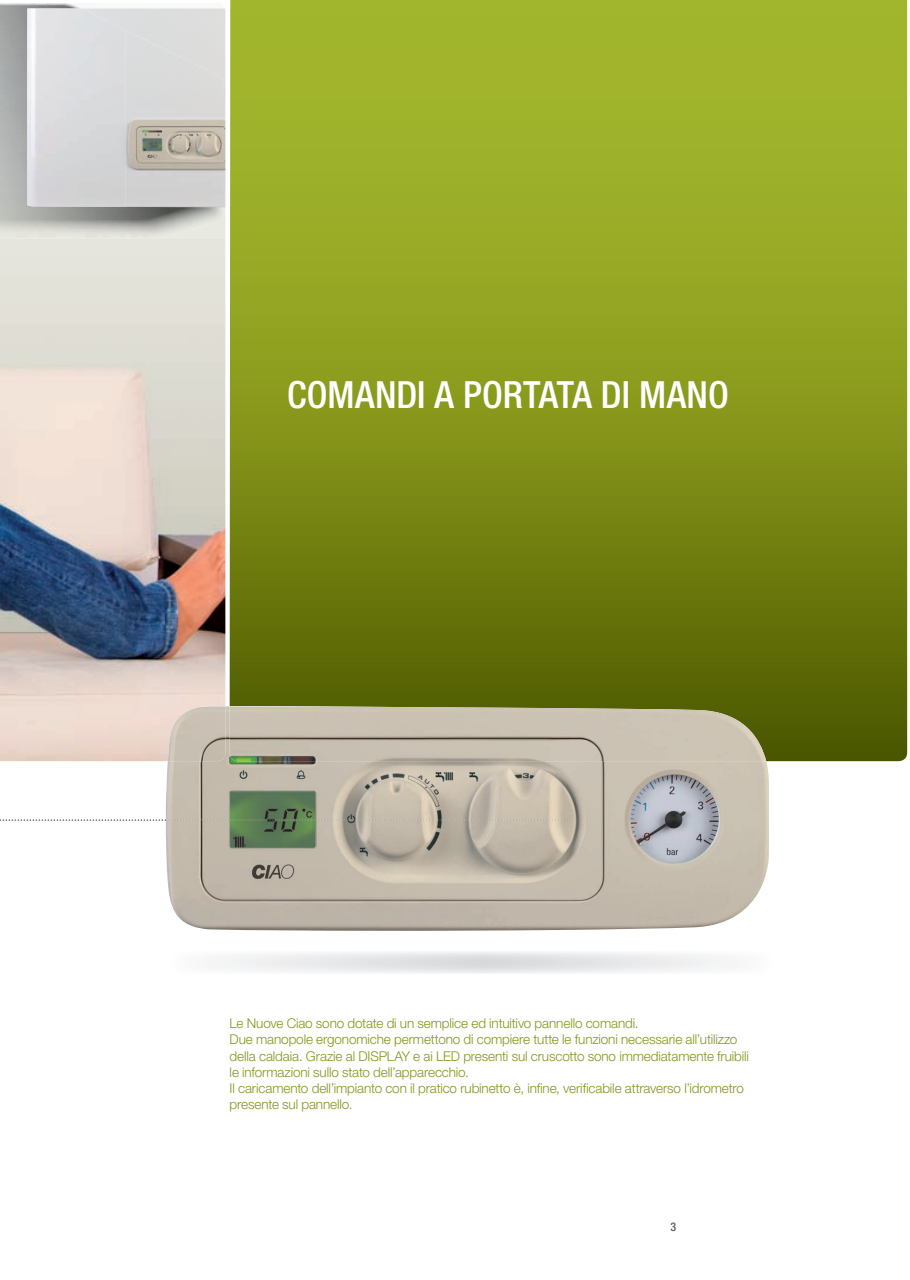
<style>
.page{position:relative;width:910px;height:1280px;background:#fff}
.page>*{position:absolute;margin:0;border:0;box-sizing:border-box;transform-origin:0 0}
.t1{font:500 condensed 37.5px "Helvetica Neue";color:#fff}
.t2{font:300 13.5px/16.2px "Helvetica Neue";letter-spacing:-.01em;color:#86951a}
.t3{font:500 condensed 12px "Helvetica Neue";color:#57585a}
</style>
<div class="page">
<img style="left:0;top:8px;width:225px;height:753px">
<svg style="left:230px;top:0;width:677px;height:761px;background:#86971c"></svg>
<img style="left:0;top:3px;width:224px;height:235px">
<div style="left:126px;top:9px;width:99px;height:49px;background:#dcdddd"></div>
<img style="left:224px;top:58px;width:1px;height:149px">
<img style="left:27px;top:9px;width:99px;height:198px">
<img style="left:125px;top:30px;width:99px;height:177px">
<img style="left:166px;top:706px;width:603px;height:225px">
<img style="left:168px;top:706px;width:57px;height:55px">
<svg style="left:0;top:819px;width:571px;height:2px"></svg>
<img style="left:230px;top:706px;width:536px;height:55px">
<h1 class="t1" style="left:287px;top:372px;width:443px">COMANDI A PORTATA DI MANO</h1>
<p class="t2" style="left:230px;top:1015px;width:521px">Le Nuove Ciao sono dotate di un semplice ed intuitivo pannello comandi.<br>Due manopole ergonomiche permettono di compiere tutte le funzioni necessarie all’utilizzo della caldaia. Grazie al DISPLAY e ai LED presenti sul cruscotto sono immediatamente fruibili le informazioni sullo stato dell’apparecchio.<br>Il caricamento dell’impianto con il pratico rubinetto è, infine, verificabile attraverso l’idrometro presente sul pannello.</p>
<p class="t3" style="left:670px;top:1220px;width:7px">3</p>
</div>
